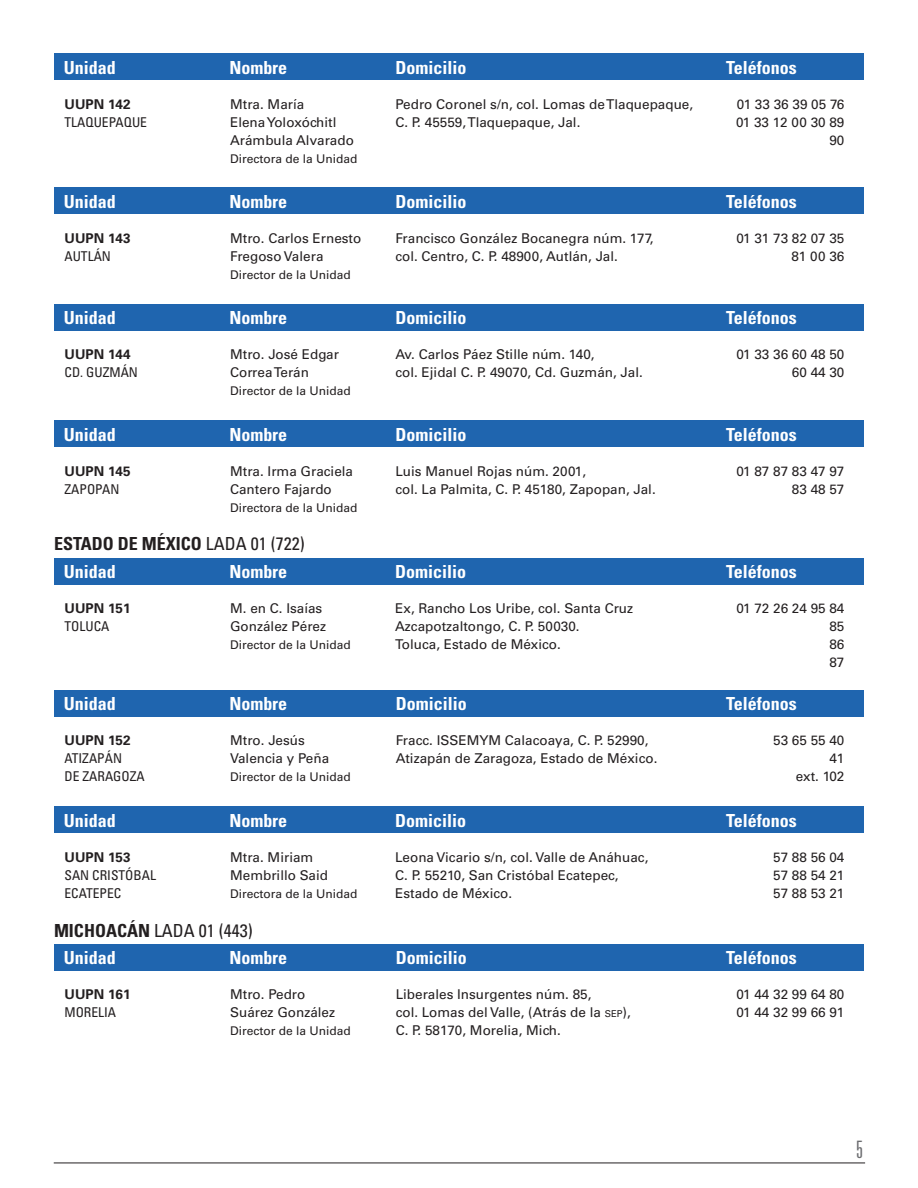
<style>
.page{position:relative;width:918px;height:1188px;background:#fff}
.page>*{position:absolute;margin:0;border:0;box-sizing:border-box;transform-origin:0 0}
.t1{font:300 ultra-condensed 24px "Univers";color:#6c6d70}
.t2{font:700 condensed 18px "Univers";color:#fff}
.t3{font:700 condensed 18px "Univers";color:#231f20}
.t4{font:condensed 18px "Univers";color:#231f20}
.t5{font:13.5px/18px "Univers";color:#231f20}
.t6{font:condensed 13.5px "Univers";color:#231f20}
.t7{font:700 13.5px "Univers";color:#231f20}
.t8{font:12px "Univers";color:#231f20}
.s1{font-style:inherit}
.s2{font-weight:400}
.s3{font-weight:700}
.s4{font-size:9.45px}
</style>
<div class="page">
<hr style="left:54px;top:1163px;width:811px;height:1px;background:#231f20">
<div style="left:54px;top:188px;width:810px;height:26px;background:#1f65af"></div>
<div style="left:54px;top:304px;width:810px;height:27px;background:#1f65af"></div>
<div style="left:54px;top:420px;width:810px;height:27px;background:#1f65af"></div>
<div style="left:54px;top:558px;width:810px;height:27px;background:#1f65af"></div>
<div style="left:54px;top:690px;width:810px;height:26px;background:#1f65af"></div>
<div style="left:54px;top:54px;width:810px;height:26px;background:#1f65af"></div>
<div style="left:54px;top:806px;width:810px;height:27px;background:#1f65af"></div>
<div style="left:54px;top:944px;width:810px;height:27px;background:#1f65af"></div>
<p class="t2" style="left:64px;top:57px;width:54px">Unidad</p>
<p class="t7" style="left:64px;top:96px;width:68px">UUPN 142</p>
<p class="t6" style="left:64px;top:113px;width:84px">TLAQUEPAQUE</p>
<p class="t2" style="left:64px;top:190px;width:54px">Unidad</p>
<p class="t7" style="left:64px;top:230px;width:68px">UUPN 143</p>
<p class="t6" style="left:64px;top:247px;width:48px">AUTLÁN</p>
<p class="t2" style="left:64px;top:307px;width:54px">Unidad</p>
<p class="t7" style="left:64px;top:346px;width:68px">UUPN 144</p>
<p class="t6" style="left:64px;top:364px;width:75px">CD. GUZMÁN</p>
<p class="t2" style="left:64px;top:423px;width:54px">Unidad</p>
<p class="t7" style="left:64px;top:463px;width:68px">UUPN 145</p>
<p class="t6" style="left:64px;top:480px;width:56px">ZAPOPAN</p>
<p class="t2" style="left:230px;top:57px;width:59px">Nombre</p>
<p class="t2" style="left:395px;top:57px;width:73px">Domicilio</p>
<p class="t2" style="left:726px;top:57px;width:72px">Teléfonos</p>
<p class="t5" style="left:737px;top:95px;width:109px">01 33 36 39 05 76</p>
<p class="t5" style="left:736px;top:113px;width:110px">01 33 12 00 30 89</p>
<p class="t5" style="left:829px;top:131px;width:17px">90</p>
<p class="t5" style="left:230px;top:95px;width:76px">Mtra. María</p>
<p class="t5" style="left:230px;top:113px;width:125px">Elena Yoloxóchitl<br>Arámbula Alvarado</p>
<p class="t8" style="left:230px;top:151px;width:129px">Directora de la Unidad</p>
<p class="t5" style="left:395px;top:95px;width:299px">Pedro Coronel s/n, col. Lomas de Tlaquepaque,</p>
<p class="t5" style="left:395px;top:113px;width:187px"><span class="s1">C. P.</span> 45559, Tlaquepaque, Jal.</p>
<p class="t2" style="left:230px;top:190px;width:59px">Nombre</p>
<p class="t2" style="left:395px;top:190px;width:73px">Domicilio</p>
<p class="t2" style="left:726px;top:190px;width:72px">Teléfonos</p>
<p class="t5" style="left:736px;top:229px;width:110px">01 31 73 82 07 35</p>
<p class="t5" style="left:791px;top:247px;width:55px">81 00 36</p>
<p class="t5" style="left:395px;top:229px;width:260px">Francisco González Bocanegra núm. 177,</p>
<p class="t5" style="left:395px;top:247px;width:224px">col. Centro, <span class="s1">C. P.</span> 48900, Autlán, Jal.</p>
<p class="t5" style="left:230px;top:229px;width:133px">Mtro. Carlos Ernesto<br>Fregoso Valera</p>
<p class="t8" style="left:230px;top:267px;width:122px">Director de la Unidad</p>
<p class="t2" style="left:230px;top:307px;width:59px">Nombre</p>
<p class="t2" style="left:395px;top:307px;width:73px">Domicilio</p>
<p class="t2" style="left:726px;top:307px;width:72px">Teléfonos</p>
<p class="t5" style="left:736px;top:345px;width:110px">01 33 36 60 48 50</p>
<p class="t5" style="left:792px;top:363px;width:54px">60 44 30</p>
<p class="t5" style="left:230px;top:345px;width:110px">Mtro. José Edgar</p>
<p class="t5" style="left:230px;top:363px;width:80px">Correa Terán</p>
<p class="t8" style="left:230px;top:384px;width:122px">Director de la Unidad</p>
<p class="t5" style="left:395px;top:345px;width:201px">Av. Carlos Páez Stille núm. 140,</p>
<p class="t5" style="left:395px;top:363px;width:249px">col. Ejidal C. P. 49070, Cd. Guzmán, Jal.</p>
<p class="t2" style="left:230px;top:423px;width:59px">Nombre</p>
<p class="t2" style="left:395px;top:423px;width:73px">Domicilio</p>
<p class="t2" style="left:726px;top:423px;width:72px">Teléfonos</p>
<p class="t5" style="left:736px;top:462px;width:110px">01 87 87 83 47 97</p>
<p class="t5" style="left:792px;top:480px;width:54px">83 48 57</p>
<p class="t5" style="left:395px;top:462px;width:192px">Luis Manuel Rojas núm. 2001,</p>
<p class="t5" style="left:395px;top:480px;width:262px">col. La Palmita, C. P. 45180, Zapopan, Jal.</p>
<p class="t5" style="left:230px;top:462px;width:125px">Mtra. Irma Graciela<br>Cantero Fajardo</p>
<p class="t8" style="left:230px;top:500px;width:129px">Directora de la Unidad</p>
<p class="t3" style="left:54px;top:533px;width:252px">ESTADO DE MÉXICO <span class="s2">LADA 01 (722)</span></p>
<p class="t2" style="left:64px;top:561px;width:54px">Unidad</p>
<p class="t7" style="left:64px;top:600px;width:68px">UUPN 151</p>
<p class="t6" style="left:64px;top:618px;width:46px">TOLUCA</p>
<p class="t2" style="left:64px;top:693px;width:54px">Unidad</p>
<p class="t7" style="left:64px;top:732px;width:68px">UUPN 152</p>
<p class="t6" style="left:64px;top:750px;width:59px">ATIZAPÁN</p>
<p class="t6" style="left:64px;top:768px;width:82px">DE ZARAGOZA</p>
<p class="t2" style="left:64px;top:809px;width:54px">Unidad</p>
<p class="t7" style="left:64px;top:849px;width:68px">UUPN 153</p>
<p class="t6" style="left:64px;top:866px;width:93px">SAN CRISTÓBAL</p>
<p class="t6" style="left:64px;top:884px;width:58px">ECATEPEC</p>
<p class="t2" style="left:230px;top:561px;width:59px">Nombre</p>
<p class="t2" style="left:395px;top:561px;width:73px">Domicilio</p>
<p class="t2" style="left:726px;top:561px;width:72px">Teléfonos</p>
<p class="t5" style="left:736px;top:599px;width:110px">01 72 26 24 95 84</p>
<p class="t5" style="left:829px;top:617px;width:17px">85</p>
<p class="t5" style="left:829px;top:635px;width:17px">86</p>
<p class="t5" style="left:829px;top:653px;width:17px">87</p>
<p class="t5" style="left:230px;top:599px;width:94px">M. en C. Isaías</p>
<p class="t5" style="left:230px;top:617px;width:98px">González Pérez</p>
<p class="t8" style="left:230px;top:638px;width:122px">Director de la Unidad</p>
<p class="t5" style="left:395px;top:599px;width:239px">Ex, Rancho Los Uribe, col. Santa Cruz<br>Azcapotzaltongo, <span class="s1">C. P.</span> 50030.</p>
<p class="t5" style="left:395px;top:635px;width:167px">Toluca, Estado de México.</p>
<p class="t2" style="left:230px;top:693px;width:59px">Nombre</p>
<p class="t2" style="left:396px;top:693px;width:73px">Domicilio</p>
<p class="t2" style="left:726px;top:693px;width:72px">Teléfonos</p>
<p class="t5" style="left:773px;top:731px;width:73px">53 65 55 40</p>
<p class="t5" style="left:829px;top:749px;width:17px">41</p>
<p class="t5" style="left:796px;top:767px;width:50px">ext. 102</p>
<p class="t5" style="left:230px;top:731px;width:76px">Mtro. Jesús</p>
<p class="t5" style="left:230px;top:749px;width:101px">Valencia y Peña</p>
<p class="t8" style="left:230px;top:770px;width:122px">Director de la Unidad</p>
<p class="t5" style="left:396px;top:731px;width:263px">Fracc. ISSEMYM Calacoaya, C. P. 52990,<br>Atizapán de Zaragoza, Estado de México.</p>
<p class="t2" style="left:230px;top:809px;width:59px">Nombre</p>
<p class="t2" style="left:395px;top:809px;width:73px">Domicilio</p>
<p class="t2" style="left:726px;top:809px;width:72px">Teléfonos</p>
<p class="t5" style="left:773px;top:848px;width:73px">57 88 56 04</p>
<p class="t5" style="left:773px;top:866px;width:73px">57 88 54 21</p>
<p class="t5" style="left:773px;top:884px;width:73px">57 88 53 21</p>
<p class="t5" style="left:395px;top:848px;width:255px">Leona Vicario s/n, col. Valle de Anáhuac,</p>
<p class="t5" style="left:395px;top:866px;width:225px">C. P. 55210, San Cristóbal Ecatepec,</p>
<p class="t5" style="left:395px;top:884px;width:119px">Estado de México.</p>
<p class="t5" style="left:230px;top:848px;width:85px">Mtra. Miriam</p>
<p class="t5" style="left:230px;top:866px;width:99px">Membrillo Said</p>
<p class="t8" style="left:230px;top:886px;width:129px">Directora de la Unidad</p>
<p class="t4" style="left:54px;top:919px;width:200px"><span class="s3">MICHOACÁN</span> LADA 01 (443)</p>
<p class="t2" style="left:64px;top:947px;width:54px">Unidad</p>
<p class="t7" style="left:64px;top:986px;width:68px">UUPN 161</p>
<p class="t6" style="left:64px;top:1004px;width:53px">MORELIA</p>
<p class="t2" style="left:230px;top:947px;width:59px">Nombre</p>
<p class="t2" style="left:396px;top:947px;width:73px">Domicilio</p>
<p class="t2" style="left:726px;top:947px;width:72px">Teléfonos</p>
<p class="t5" style="left:736px;top:985px;width:110px">01 44 32 99 64 80</p>
<p class="t5" style="left:736px;top:1003px;width:110px">01 44 32 99 66 91</p>
<p class="t5" style="left:396px;top:985px;width:197px">Liberales Insurgentes núm. 85,</p>
<p class="t5" style="left:396px;top:1003px;width:237px">col. Lomas del Valle, (Atrás de la <span class="s4">sep</span>),</p>
<p class="t5" style="left:396px;top:1021px;width:167px">C. P. 58170, Morelia, Mich.</p>
<p class="t5" style="left:230px;top:985px;width:77px">Mtro. Pedro</p>
<p class="t5" style="left:230px;top:1003px;width:107px">Suárez González</p>
<p class="t8" style="left:230px;top:1024px;width:122px">Director de la Unidad</p>
<h1 class="t1" style="left:856px;top:1137px;width:8px">5</h1>
</div>
